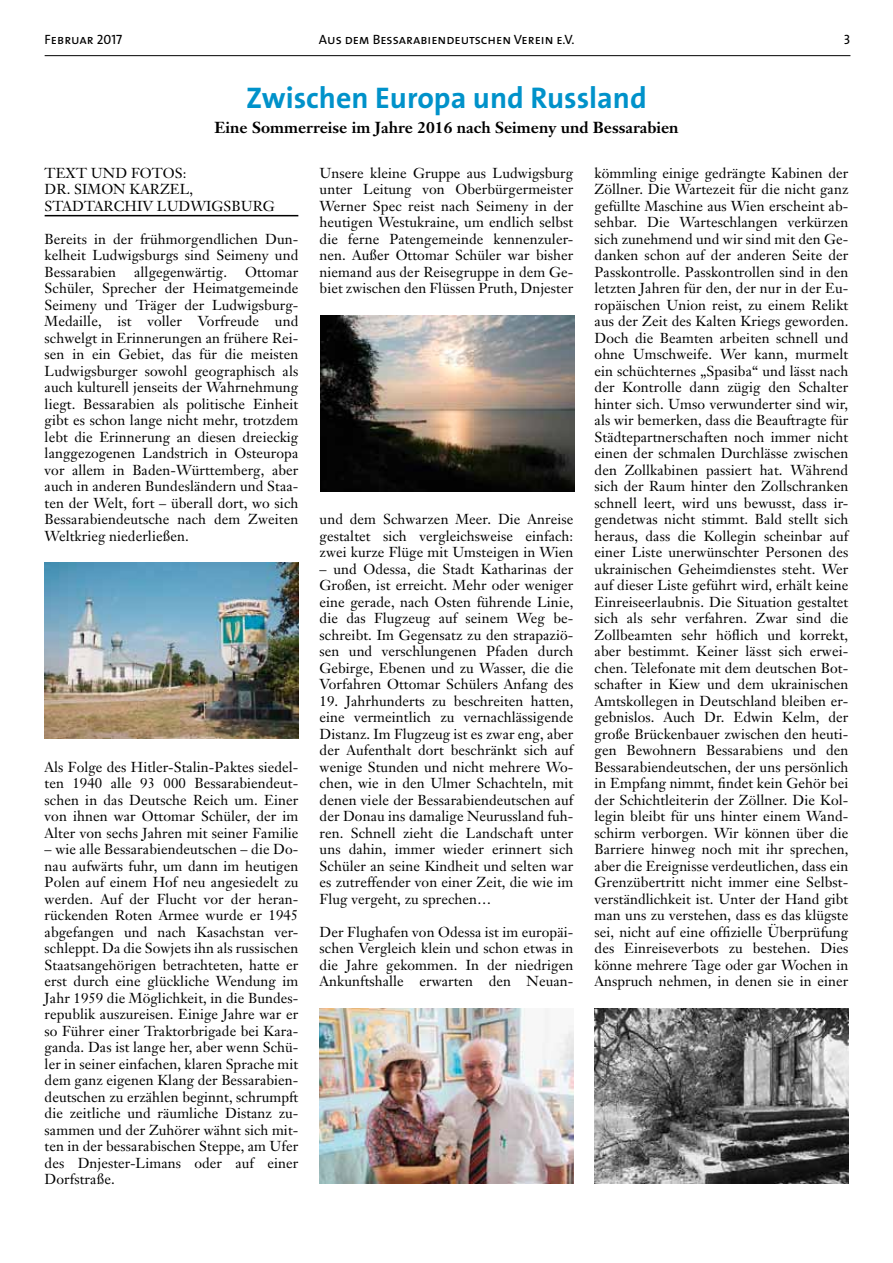
<style>
.page{position:relative;width:893px;height:1263px;background:#fff}
.page>*{position:absolute;margin:0;border:0;box-sizing:border-box;transform-origin:0 0}
.t1{font:700 30px "The Sans B7";color:#0092ca}
.t2{font:700 15.75px "Janson Text";color:#000}
.t3{font:14.25px/16.5px "Janson Text";letter-spacing:.005em;color:#000;text-align:justify}
.t4{font:13.5px "The Sans Caps";color:#000}
</style>
<div class="page">
<hr style="left:45px;top:55px;width:805px;height:1px;background:#000">
<hr style="left:45px;top:215px;width:253px;height:1px;background:#000">
<img style="left:45px;top:563px;width:253px;height:176px">
<img style="left:321px;top:316px;width:253px;height:175px">
<img style="left:320px;top:1008px;width:253px;height:176px">
<img style="left:595px;top:1008px;width:253px;height:176px">
<p class="t4" style="left:45px;top:28px;width:79px">Februar 2017</p>
<p class="t4" style="left:319px;top:28px;width:257px">Aus dem Bessarabiendeutschen Verein e.V.</p>
<p class="t4" style="left:844px;top:28px;width:8px">3</p>
<h1 class="t1" style="left:246px;top:82px;width:402px">Zwischen Europa und Russland</h1>
<p class="t2" style="left:214px;top:117px;width:466px">Eine Sommerreise im Jahre 2016 nach Seimeny und Bessarabien</p>
<p class="t3" style="left:45px;top:164px;width:59px">Text und</p>
<p class="t3" style="left:45px;top:164px;width:143px;text-indent:86px">Fotos :<br>Dr. Simon Karzel</p>
<p class="t3" style="left:190px;top:181px;width:5px">,</p>
<p class="t3" style="left:45px;top:197px;width:20px">Stadtar</p>
<p class="t3" style="left:114px;top:197px;width:68px">chiv Ludw</p>
<p class="t3" style="left:206px;top:197px;width:17px">igsburg</p>
<p class="t3" style="left:45px;top:230px;width:255px">Bereits in der frühmorgendlichen Dun&shy;kelheit Ludwigsburgs sind Seimeny und Bessarabien</p>
<p class="t3" style="left:134px;top:263px;width:94px">allgegenwärtig.</p>
<p class="t3" style="left:45px;top:263px;width:255px;text-indent:201px">Ottomar Schüler, Sprecher der Heimatgemeinde Seimeny und Träger der Ludwigsburg-Medaille, ist voller Vorfreude und schwelgt in Erinnerungen an frühere Rei&shy;sen in ein Gebiet, das für die meisten Ludwigsburger sowohl geographisch als auch kulturell jenseits der Wahrnehmung liegt. Bessarabien als politische Einheit gibt es schon lange nicht mehr, trotzdem lebt die Erinnerung an diesen dreieckig langgezogenen Landstrich in Osteuropa vor allem in Baden-Württemberg, aber auch in anderen Bundesländern und Staa&shy;ten der Welt, fort – überall dort, wo sich Bessarabiendeutsche nach dem Zweiten Weltkrieg niederließen.</p>
<p class="t3" style="left:45px;top:758px;width:255px">Als Folge des Hitler-Stalin-Paktes siedel&shy;ten 1940 alle 93 000 Bessarabiendeut&shy;schen in das Deutsche Reich um. Einer von ihnen war Ottomar Schüler, der im Alter von sechs Jahren mit seiner Familie</p>
<p class="t3" style="left:45px;top:841px;width:255px">– wie alle Bessarabiendeutschen – die Do&shy;nau aufwärts fuhr, um dann im heutigen Polen auf einem Hof neu angesiedelt zu werden. Auf der Flucht vor der heran&shy;rückenden Roten Armee wurde er 1945 abgefangen und nach Kasachstan ver&shy;schleppt. Da die Sowjets ihn als russischen Staatsangehörigen betrachteten, hatte er erst durch eine glückliche Wendung im Jahr 1959 die Möglichkeit, in die Bundes&shy;republik auszureisen. Einige Jahre war er so Führer einer Traktorbrigade bei Kara&shy;ganda. Das ist lange her, aber wenn Schü&shy;ler in seiner einfachen, klaren Sprache mit dem ganz eigenen Klang der Bessarabien&shy;deutschen zu erzählen beginnt, schrumpft die zeitliche und räumliche Distanz zu&shy;sammen und der Zuhörer wähnt sich mit&shy;ten in der bessarabischen Steppe, am Ufer des Dnjester-Limans oder auf einer Dorfstraße.</p>
<p class="t3" style="left:320px;top:164px;width:255px">Unsere kleine Gruppe aus Ludwigsburg unter Leitung von Oberbürgermeister Werner Spec reist nach Seimeny in der heutigen Westukraine, um endlich selbst die ferne Patengemeinde kennenzuler&shy;nen. Außer Ottomar Schüler war bisher niemand aus der Reisegruppe in dem Ge&shy;biet zwischen den Flüssen Pruth, Dnjester</p>
<p class="t3" style="left:320px;top:511px;width:255px">und dem Schwarzen Meer. Die Anreise gestaltet sich vergleichsweise einfach: zwei kurze Flüge mit Umsteigen in Wien</p>
<p class="t3" style="left:320px;top:560px;width:255px">– und Odessa, die Stadt Katharinas der Großen, ist erreicht. Mehr oder weniger eine gerade, nach Osten führende Linie, die das Flugzeug auf seinem Weg be&shy;schreibt. Im Gegensatz zu den strapaziö&shy;sen und verschlungenen Pfaden durch Gebirge, Ebenen und zu Wasser, die die Vorfahren Ottomar Schülers Anfang des</p>
<p class="t3" style="left:320px;top:692px;width:255px">19. Jahrhunderts zu beschreiten hatten, eine vermeintlich zu vernachlässigende Distanz. Im Flugzeug ist es zwar eng, aber der Aufenthalt dort beschränkt sich auf wenige Stunden und nicht mehrere Wo&shy;chen, wie in den Ulmer Schachteln, mit denen viele der Bessarabiendeutschen auf der Donau ins damalige Neurussland fuh&shy;ren. Schnell zieht die Landschaft unter uns dahin, immer wieder erinnert sich Schüler an seine Kindheit und selten war es zutreffender von einer Zeit, die wie im Flug vergeht, zu sprechen…</p>
<p class="t3" style="left:320px;top:923px;width:255px">Der Flughafen von Odessa ist im europäi&shy;schen Vergleich klein und schon etwas in die Jahre gekommen. In der niedrigen Ankunftshalle erwarten den Neuan-</p>
<p class="t3" style="left:595px;top:164px;width:255px">kömmling einige gedrängte Kabinen der Zöllner. Die Wartezeit für die nicht ganz gefüllte Maschine aus Wien erscheint ab&shy;sehbar. Die Warteschlangen verkürzen sich zunehmend und wir sind mit den Ge&shy;danken schon auf der anderen Seite der Passkontrolle. Passkontrollen sind in den letzten Jahren für den, der nur in der Eu&shy;ropäischen Union reist, zu einem Relikt aus der Zeit des Kalten Kriegs geworden.<br>Doch die Beamten arbeiten schnell und ohne Umschweife. Wer kann, murmelt ein schüchternes „Spasiba“ und lässt nach der Kontrolle dann zügig den Schalter hinter sich. Umso verwunderter sind wir, als wir bemerken, dass die Beauftragte für Städtepartnerschaften noch immer nicht einen der schmalen Durchlässe zwischen den Zollkabinen passiert hat. Während sich der Raum hinter den Zollschranken schnell leert, wird uns bewusst, dass ir&shy;gendetwas nicht stimmt. Bald stellt sich heraus, dass die Kollegin scheinbar auf einer Liste unerwünschter Personen des ukrainischen Geheimdienstes steht. Wer auf dieser Liste geführt wird, erhält keine Einreiseerlaubnis. Die Situation gestaltet sich als sehr verfahren. Zwar sind die Zollbeamten sehr höflich und korrekt, aber bestimmt. Keiner lässt sich erwei&shy;chen. Telefonate mit dem deutschen Bot&shy;schafter in Kiew und dem ukrainischen Amtskollegen in Deutschland bleiben er&shy;gebnislos. Auch Dr. Edwin Kelm, der große Brückenbauer zwischen den heuti&shy;gen Bewohnern Bessarabiens und den Bessarabiendeutschen, der uns persönlich in Empfang nimmt, findet kein Gehör bei der Schichtleiterin der Zöllner. Die Kol&shy;legin bleibt für uns hinter einem Wand&shy;schirm verborgen. Wir können über die Barriere hinweg noch mit ihr sprechen, aber die Ereignisse verdeutlichen, dass ein Grenzübertritt nicht immer eine Selbst&shy;verständlichkeit ist. Unter der Hand gibt man uns zu verstehen, dass es das klügste sei, nicht auf eine offizielle Überprüfung des Einreiseverbots zu bestehen. Dies könne mehrere Tage oder gar Wochen in Anspruch nehmen, in denen sie in einer</p>
</div>
